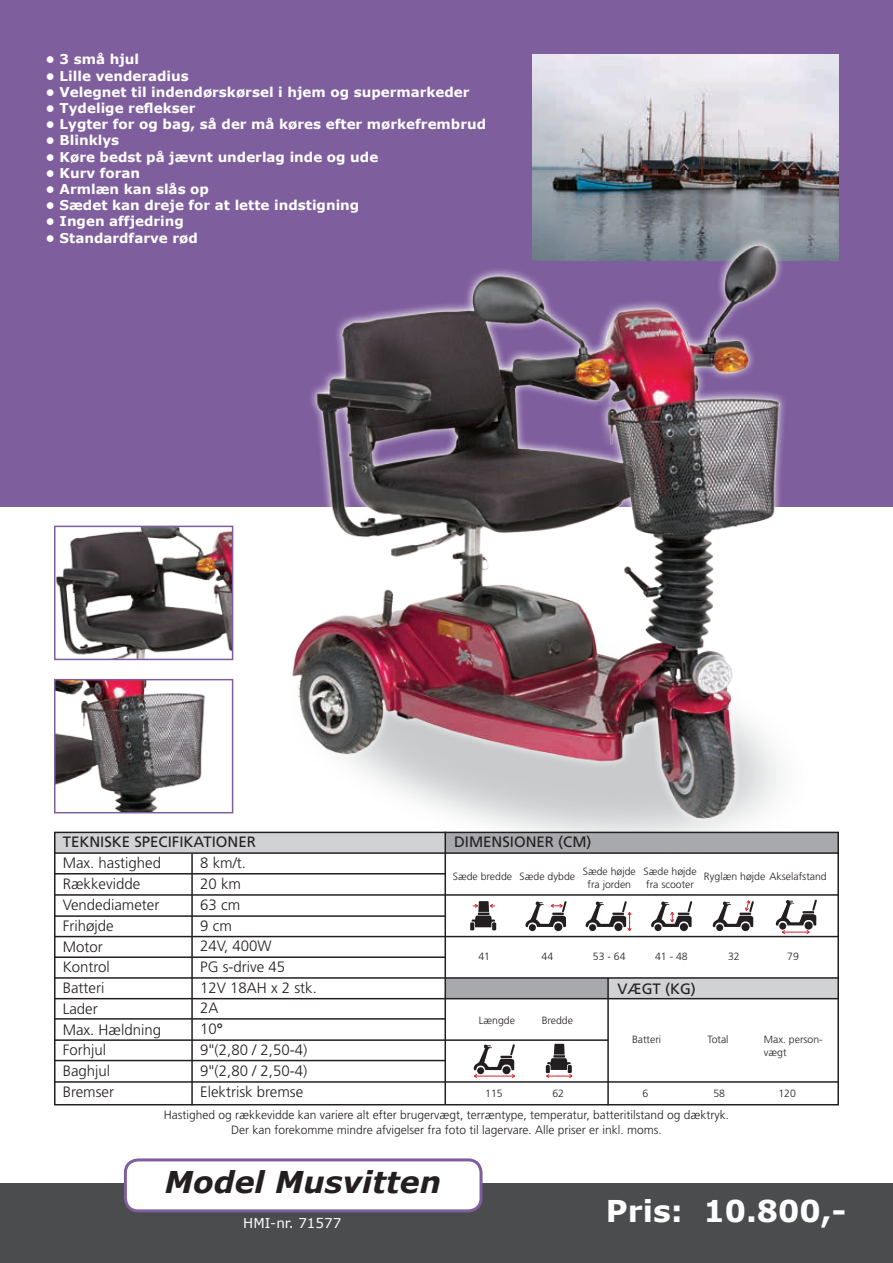
<style>
.page{position:relative;width:893px;height:1263px;background:#fff}
.page>*{position:absolute;margin:0;border:0;box-sizing:border-box;transform-origin:0 0}
.t1{font:italic 700 30px "Verdana";color:#231f20}
.t2{font:700 30px "Verdana";color:#fff}
.t3{font:300 15px/20.9px "Frutiger";color:#231f20}
.t4{font:15px "Frutiger";color:#231f20}
.t5{font:700 13.5px "Verdana";color:#fff}
.t6{font:13.5px "Verdana";color:#fff}
.t7{font:300 12px/14.4px "Frutiger";color:#231f20;text-align:center}
.t8{font:300 10.5px/12.6px "Frutiger";color:#231f20}
.s1{font-weight:700}
.s2{font-family:"Helvetica Neue";font-weight:400;font-stretch:condensed}
</style>
<div class="page">
<div style="left:0;top:0;width:893px;height:506px;background:#7f5e9e"></div>
<img style="left:532px;top:54px;width:307px;height:151px">
<div style="left:0;top:1183px;width:893px;height:80px;background:#4b4c4d"></div>
<div style="left:125px;top:1160px;width:356px;height:51px;background:#fff;border-radius:13px"></div>
<div style="left:124px;top:1158px;width:359px;height:54px;border:3px solid #7f5e9e;border-radius:13px"></div>
<img style="left:216px;top:525px;width:620px;height:413px">
<img style="left:232px;top:205px;width:641px;height:627px">
<img style="left:57px;top:529px;width:173px;height:128px">
<div style="left:54px;top:526px;width:179px;height:134px;border:2px solid #7f5e9e"></div>
<img style="left:57px;top:682px;width:173px;height:128px">
<div style="left:54px;top:679px;width:179px;height:134px;border:2px solid #7f5e9e"></div>
<div style="left:445px;top:832px;width:394px;height:21px;background:#a8a9ad"></div>
<div style="left:445px;top:978px;width:163px;height:20px;background:#a8a9ad"></div>
<div style="left:608px;top:978px;width:231px;height:20px;background:#d1d2d4"></div>
<div style="left:55px;top:832px;width:390px;height:21px;background:#d1d2d4"></div>
<div style="left:54px;top:832px;width:785px;height:273px;border:2px solid #231f20"></div>
<hr style="left:444px;top:832px;width:2px;height:273px;background:#231f20">
<hr style="left:607px;top:978px;width:2px;height:127px;background:#231f20">
<hr style="left:191px;top:853px;width:2px;height:252px;background:#231f20">
<hr style="left:54px;top:852px;width:785px;height:2px;background:#231f20">
<hr style="left:54px;top:894px;width:785px;height:2px;background:#231f20">
<hr style="left:54px;top:936px;width:785px;height:1px;background:#231f20">
<hr style="left:54px;top:977px;width:785px;height:2px;background:#231f20">
<hr style="left:54px;top:1081px;width:785px;height:2px;background:#231f20">
<hr style="left:54px;top:873px;width:391px;height:1px;background:#231f20">
<hr style="left:54px;top:915px;width:391px;height:2px;background:#231f20">
<hr style="left:54px;top:956px;width:391px;height:2px;background:#231f20">
<hr style="left:54px;top:998px;width:785px;height:1px;background:#231f20">
<hr style="left:54px;top:1018px;width:391px;height:1px;background:#231f20">
<hr style="left:54px;top:1039px;width:554px;height:2px;background:#231f20">
<hr style="left:54px;top:1060px;width:391px;height:1px;background:#231f20">
<div style="left:529px;top:924px;width:7px;height:7px;background:#231f20;border-radius:50%"></div>
<div style="left:554px;top:923px;width:8px;height:8px;background:#231f20;border-radius:50%"></div>
<div style="left:654px;top:924px;width:7px;height:7px;background:#231f20;border-radius:50%"></div>
<div style="left:680px;top:923px;width:8px;height:8px;background:#231f20;border-radius:50%"></div>
<div style="left:716px;top:924px;width:7px;height:7px;background:#231f20;border-radius:50%"></div>
<div style="left:741px;top:923px;width:9px;height:8px;background:#231f20;border-radius:50%"></div>
<svg style="left:470px;top:901px;width:26px;height:29px"></svg>
<svg style="left:525px;top:901px;width:42px;height:26px"></svg>
<svg style="left:650px;top:901px;width:42px;height:26px"></svg>
<svg style="left:712px;top:899px;width:42px;height:28px"></svg>
<svg style="left:585px;top:901px;width:47px;height:31px"></svg>
<svg style="left:775px;top:900px;width:42px;height:35px"></svg>
<svg style="left:546px;top:1044px;width:27px;height:34px"></svg>
<svg style="left:473px;top:1044px;width:42px;height:34px"></svg>
<p class="t5" style="left:45px;top:51px;width:95px">• 3 små hjul</p>
<p class="t5" style="left:45px;top:67px;width:145px">• Lille venderadius</p>
<p class="t5" style="left:45px;top:83px;width:426px">• Velegnet til indendørskørsel i hjem og supermarkeder</p>
<p class="t5" style="left:45px;top:99px;width:152px">• Tydelige reflekser</p>
<p class="t5" style="left:45px;top:115px;width:442px">• Lygter for og bag, så der må køres efter mørkefrembrud</p>
<p class="t5" style="left:45px;top:132px;width:75px">• Blinklys</p>
<p class="t5" style="left:45px;top:148px;width:334px">• Køre bedst på jævnt underlag inde og ude</p>
<p class="t5" style="left:45px;top:164px;width:96px">• Kurv foran</p>
<p class="t5" style="left:45px;top:180px;width:165px">• Armlæn kan slås op</p>
<p class="t5" style="left:45px;top:196px;width:315px">• Sædet kan dreje for at lette indstigning</p>
<p class="t5" style="left:45px;top:213px;width:140px">• Ingen affjedring</p>
<p class="t5" style="left:45px;top:229px;width:154px">• Standardfarve rød</p>
<p class="t4" style="left:63px;top:833px;width:195px">TEKNISKE SPECIFIKATIONER</p>
<p class="t4" style="left:454px;top:833px;width:139px">DIMENSIONER (CM)</p>
<p class="t3" style="left:63px;top:852px;width:100px">Max. hastighed</p>
<p class="t3" style="left:63px;top:873px;width:100px">Rækkevidde<br>Vendediameter<br>Frihøjde<br>Motor<br>Kontrol<br>Batteri<br>Lader<br>Max. Hældning<br>Forhjul<br>Baghjul<br>Bremser</p>
<p class="t3" style="left:200px;top:852px;width:47px">8 km/t.</p>
<p class="t8" style="left:583px;top:865px;width:55px;text-align:center">Sæde højde fra jorden</p>
<p class="t8" style="left:644px;top:865px;width:55px">Sæde højde</p>
<p class="t8" style="left:520px;top:870px;width:57px">Sæde dybde</p>
<p class="t8" style="left:704px;top:870px;width:124px">Ryglæn højde Akselafstand</p>
<p class="t8" style="left:453px;top:870px;width:61px">Sæde bredde</p>
<p class="t3" style="left:200px;top:873px;width:42px">20 km</p>
<p class="t8" style="left:646px;top:878px;width:49px">fra scooter</p>
<p class="t3" style="left:200px;top:895px;width:118px">63 cm<br>9 cm<br>24V, 400W<br>PG s-drive 45<br>12V 18AH x 2 stk.<br>2A</p>
<p class="t3" style="left:200px;top:1019px;width:109px;line-height:20.1px">10<span class="s1">°<br></span>9<span class="s2">"</span>(2,80 / 2,50-4)</p>
<p class="t3" style="left:200px;top:1060px;width:109px">9<span class="s2">"</span>(2,80 / 2,50-4)<br>Elektrisk bremse</p>
<p class="t8" style="left:542px;top:950px;width:13px">44</p>
<p class="t8" style="left:593px;top:950px;width:34px">53 - 64</p>
<p class="t8" style="left:655px;top:950px;width:34px">41 - 48</p>
<p class="t8" style="left:728px;top:950px;width:13px">32</p>
<p class="t8" style="left:787px;top:950px;width:13px">79</p>
<p class="t8" style="left:478px;top:950px;width:13px">41</p>
<p class="t4" style="left:618px;top:980px;width:80px">VÆGT (KG)</p>
<p class="t8" style="left:479px;top:1014px;width:38px">Længde</p>
<p class="t8" style="left:542px;top:1014px;width:33px">Bredde</p>
<p class="t8" style="left:632px;top:1033px;width:31px">Batteri</p>
<p class="t8" style="left:708px;top:1033px;width:23px">Total</p>
<p class="t8" style="left:764px;top:1033px;width:60px">Max. person&shy;vægt</p>
<p class="t8" style="left:485px;top:1086px;width:19px">115</p>
<p class="t8" style="left:552px;top:1086px;width:13px">62</p>
<p class="t8" style="left:642px;top:1086px;width:7px">6</p>
<p class="t8" style="left:713px;top:1086px;width:13px">58</p>
<p class="t8" style="left:778px;top:1086px;width:19px">120</p>
<p class="t7" style="left:164px;top:1108px;width:567px">Hastighed og rækkevidde kan variere alt efter brugervægt, terræntype, temperatur, batteritilstand og dæktryk.<br>Der kan forekomme mindre afvigelser fra foto til lagervare. Alle priser er inkl. moms.</p>
<h1 class="t1" style="left:165px;top:1163px;width:278px">Model Musvitten</h1>
<p class="t6" style="left:243px;top:1215px;width:100px">HMI-nr. 71577</p>
<h1 class="t2" style="left:606px;top:1191px;width:242px">Pris: 10.800,-</h1>
</div>
